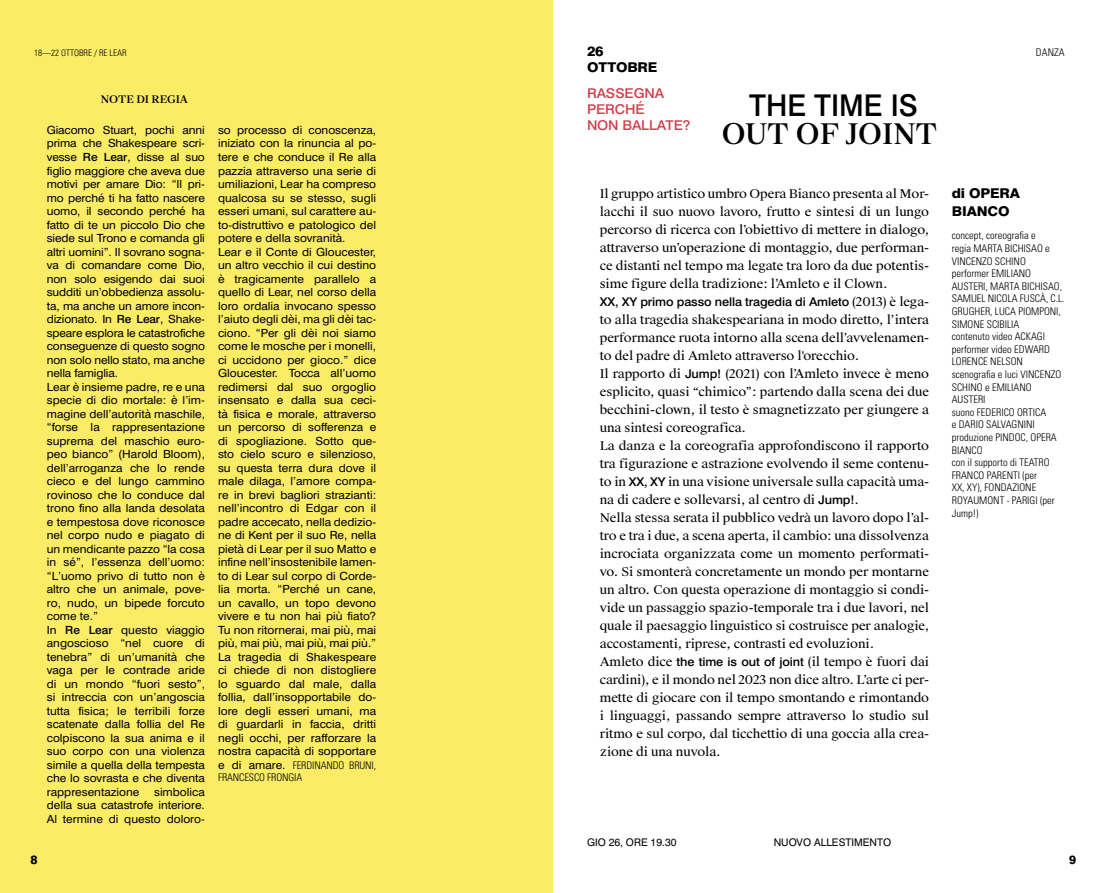
<style>
.page{position:relative;width:1106px;height:893px;background:#fff}
.page>*{position:absolute;margin:0;border:0;box-sizing:border-box;transform-origin:0 0}
.t1{font:500 30px "Swiss 721";color:#000}
.t2{font:500 28.5px "Suisse Works";color:#000}
.t3{font:500 13.5px/16.2px "Swiss 721";letter-spacing:-.01em;color:#cf404e;scale:1.06 1}
.t4{font:800 13.5px/18px "Swiss 721";letter-spacing:-.01em;color:#000;scale:1.06 1}
.t5{font:12px/18px "Suisse Works";letter-spacing:-.01em;color:#000;text-align:justify;scale:1.06 1}
.t6{font:500 12px "Swiss 721";letter-spacing:-.01em;color:#000;scale:1.06 1}
.t7{font:800 12px "Swiss 721";color:#000}
.t8{font:11.25px/13.5px "Swiss 721 Roman";color:#000;scale:1.06 1}
.t9{font:300 condensed 10.5px/12.6px "Univers LT Std";color:#000}
.t10{font:10.5px "Swiss 721 Roman";color:#000}
.t11{font:500 10.5px "Suisse Works";letter-spacing:-.01em;color:#000}
.t12{font:300 condensed 9px "Univers LT Std";color:#000}
.s1{font-family:"Swiss 721";font-weight:500}
.s2{font-family:"Swiss 721 Roman";font-weight:400;font-stretch:normal;font-size:11.25px}
.s3{font-family:"Suisse Works";font-weight:400}
</style>
<div class="page">
<div style="left:0;top:0;width:553px;height:893px;background:#faec64"></div>
<p class="t12" style="left:34px;top:47px;width:94px">18—22 OTTOBRE / RE LEAR</p>
<p class="t4" style="left:587px;top:43px;width:68px;line-height:16.2px">26<br>OTTOBRE</p>
<p class="t9" style="left:1036px;top:46px;width:30px">DANZA</p>
<p class="t11" style="left:101px;top:93px;width:89px">NOTE DI REGIA</p>
<p class="t8" style="left:47px;top:123px;width:151px">Giacomo Stuart, pochi anni prima che Shakespeare scri&shy;vesse <span class="s1">Re Lear</span>, disse al suo figlio maggiore che aveva due motivi per amare Dio: “Il pri&shy;mo perché ti ha fatto nascere uomo, il secondo perché ha fatto di te un piccolo Dio che siede sul Trono e comanda gli altri uomini”. Il sovrano sogna&shy;va di comandare come Dio, non solo esigendo dai suoi sudditi un’obbedienza assolu&shy;ta, ma anche un amore incon&shy;dizionato. In <span class="s1">Re Lear</span>, Shake&shy;speare esplora le catastrofiche conseguenze di questo sogno non solo nello stato, ma anche nella famiglia.<br>Lear è insieme padre, re e una specie di dio mortale: è l’im&shy;magine dell’autorità maschile, “forse la rappresentazione suprema del maschio euro&shy;peo bianco” (Harold Bloom), dell’arroganza che lo rende cieco e del lungo cammino rovinoso che lo conduce dal trono fino alla landa desolata e tempestosa dove riconosce nel corpo nudo e piagato di un mendicante pazzo “la cosa in sé”, l’essenza dell’uomo: “L’uomo privo di tutto non è altro che un animale, pove&shy;ro, nudo, un bipede forcuto come te.”<br>In <span class="s1">Re Lear</span> questo viaggio angoscioso “nel cuore di tenebra” di un’umanità che vaga per le contrade aride di un mondo “fuori sesto”, si intreccia con un’angoscia tutta fisica; le terribili forze scatenate dalla follia del Re colpiscono la sua anima e il suo corpo con una violenza simile a quella della tempesta che lo sovrasta e che diventa rappresentazione</p>
<p class="t8" style="left:47px;top:785px;width:151px;text-align:justify;text-indent:107px">simbolica della sua catastrofe interiore.<br>Al termine di questo doloro-</p>
<p class="t8" style="left:218px;top:123px;width:151px">so processo di conoscenza, iniziato con la rinuncia al po&shy;tere e che conduce il Re alla pazzia attraverso una serie di umiliazioni, Lear ha compreso qualcosa su se stesso, sugli esseri umani, sul carattere au&shy;to-distruttivo e patologico del potere e della sovranità.<br>Lear e il Conte di Gloucester, un altro vecchio il cui destino è tragicamente parallelo a quello di Lear, nel corso della loro ordalia invocano spesso l’aiuto degli dèi, ma gli dèi tac&shy;ciono. “Per gli dèi noi siamo come le mosche per i monelli, ci uccidono per gioco.” dice<br>Gloucester. Tocca all’uomo redimersi dal suo orgoglio insensato e dalla sua ceci&shy;tà fisica e morale, attraverso un percorso di sofferenza e di spogliazione. Sotto que&shy;sto cielo scuro e silenzioso, su questa terra dura dove il male dilaga, l’amore compa&shy;re in brevi bagliori strazianti: nell’incontro di Edgar con il padre accecato, nella dedizio&shy;ne di Kent per il suo Re, nella pietà di Lear per il suo Matto e infine nell’insostenibile lamen&shy;to di Lear sul corpo di Corde&shy;lia morta. “Perché un cane, un cavallo, un topo devono vivere e tu non hai più fiato?<br>Tu non ritornerai, mai più, mai più, mai più, mai più, mai più.”<br>La tragedia di Shakespeare ci chiede di non distogliere lo sguardo dal male, dalla follia, dall’insopportabile do&shy;lore degli esseri umani, ma di guardarli in faccia, dritti negli occhi, per rafforzare la nostra capacità di sopportare</p>
<p class="t9" style="left:218px;top:758px;width:160px"><span class="s2">e di amare.</span> FERDINANDO BRUNI,<br>FRANCESCO FRONGIA</p>
<p class="t3" style="left:587px;top:85px;width:99px">RASSEGNA<br>PERCHÉ<br>NON BALLATE?</p>
<h1 class="t1" style="left:749px;top:87px;width:170px">THE TIME IS</h1>
<h2 class="t2" style="left:721px;top:116px;width:217px">OUT OF JOINT</h2>
<p class="t5" style="left:600px;top:185px;width:312px">Il gruppo artistico umbro Opera Bianco presenta al Mor&shy;lacchi il suo nuovo lavoro, frutto e sintesi di un lungo percorso di ricerca con l’obiettivo di mettere in dialogo, attraverso un’operazione di montaggio, due performan&shy;ce distanti nel tempo ma legate tra loro da due potentis&shy;sime figure della tradizione: l’Amleto e il Clown.</p>
<p class="t6" style="left:600px;top:294px;width:312px">XX, XY primo passo nella tragedia di Amleto <span class="s3">(2013) è lega-</span></p>
<p class="t5" style="left:600px;top:311px;width:312px;text-align:left">to alla tragedia shakespeariana in modo diretto, l’intera performance ruota intorno alla scena dell’avvelenamen&shy;to del padre di Amleto attraverso l'orecchio.<br>Il rapporto di <span class="s1">Jump!</span> (2021) con l’Amleto invece è meno esplicito, quasi “chimico”: partendo dalla scena dei due becchini-clown, il testo è smagnetizzato per giungere a una sintesi coreografica.<br>La danza e la coreografia approfondiscono il rapporto tra figurazione e astrazione evolvendo il seme contenu&shy;to in <span class="s1">XX, XY</span> in una visione universale sulla capacità uma&shy;na di cadere e sollevarsi, al centro di <span class="s1">Jump!</span>.<br>Nella stessa serata il pubblico vedrà un lavoro dopo l’al&shy;tro e tra i due, a scena aperta, il cambio: una dissolvenza incrociata organizzata come un momento performati&shy;vo. Si smonterà concretamente un mondo per montarne un altro. Con questa operazione di montaggio si condi&shy;vide un passaggio spazio-temporale tra i due lavori, nel quale il paesaggio linguistico si costruisce per analogie, accostamenti, riprese, contrasti ed evoluzioni.<br>Amleto dice <span class="s1">the time is out of joint</span> (il tempo è fuori dai cardini), e il mondo nel 2023 non dice altro. L’arte ci per&shy;mette di giocare con il tempo smontando e rimontando i linguaggi, passando sempre attraverso lo studio sul ritmo e sul corpo, dal ticchettio di una goccia alla crea&shy;zione di una nuvola.</p>
<p class="t4" style="left:951px;top:184px;width:66px">di OPERA<br>BIANCO</p>
<p class="t9" style="left:951px;top:229px;width:114px">concept, coreografia e<br>regia MARTA BICHISAO e<br>VINCENZO SCHINO performer EMILIANO<br>AUSTERI, MARTA BICHISAO,<br>SAMUEL NICOLA FUSCÀ, C.L.<br>GRUGHER, LUCA PIOMPONI,<br>SIMONE SCIBILIA<br>contenuto video ACKAGI performer video EDWARD<br>LORENCE NELSON scenografia e luci VINCENZO<br>SCHINO e EMILIANO<br>AUSTERI<br>suono FEDERICO ORTICA<br>e DARIO SALVAGNINI produzione PINDOC, OPERA<br>BIANCO<br>con il supporto di TEATRO<br>FRANCO PARENTI (per<br>XX, XY), FONDAZIONE<br>ROYAUMONT - PARIGI (per<br>Jump!)</p>
<p class="t10" style="left:587px;top:836px;width:91px">GIO 26, ORE 19.30</p>
<p class="t10" style="left:773px;top:836px;width:119px">NUOVO ALLESTIMENTO</p>
<p class="t7" style="left:30px;top:852px;width:9px">8</p>
<p class="t7" style="left:1069px;top:852px;width:9px">9</p>
</div>
